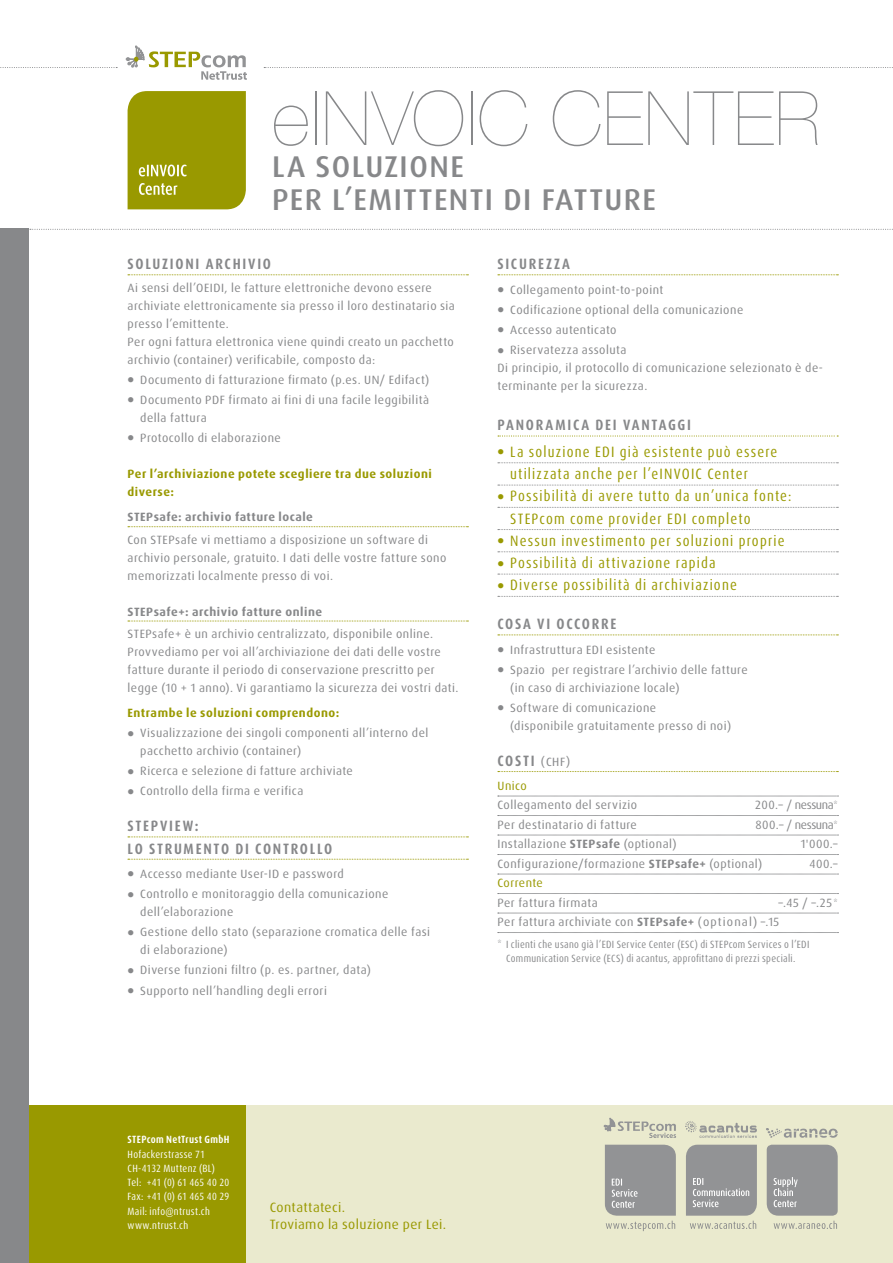
<style>
.page{position:relative;width:893px;height:1263px;background:#fff}
.page>*{position:absolute;margin:0;border:0;box-sizing:border-box;transform-origin:0 0}
.t1{font:200 75px "Helvetica Neue LT Std";letter-spacing:.015em;color:#87888a}
.t2{font:500 30px/33px "Dax OT";letter-spacing:.045em;color:#87888a}
.t3{font:condensed 15px/22.2px "Dax OT";letter-spacing:.08em;color:#990}
.t4{font:700 condensed 15px/22.2px "Dax OT";letter-spacing:.115em;color:#87888a}
.t5{font:13.5px/16.5px "Dax OT";letter-spacing:.03em;color:#990}
.t6{font:12px/20.1px "Dax OT";letter-spacing:.04em;color:#87888a}
.t7{font:700 12px/18px "Dax OT";letter-spacing:.04em;color:#990}
.t8{font:700 12px "Dax OT";letter-spacing:.04em;color:#87888a}
.t9{font:12px "Dax OT";letter-spacing:-.035em;color:#87888a}
.t10{font:12px "Dax OT";letter-spacing:.035em;color:#990}
.t11{font:condensed 10.5px/14.2px "Dax OT";letter-spacing:.03em;color:#87888a;text-align:center}
.t12{font:condensed 10.5px/14.2px "Dax OT";letter-spacing:.03em;color:#fff}
.t13{font:700 condensed 10.5px "Dax OT";letter-spacing:.03em;color:#fff}
.s1{font-weight:400;font-stretch:normal;font-size:12px}
.s2{font-stretch:condensed;font-size:10.5px}
.s3{font-weight:700}
</style>
<div class="page">
<div style="left:0;top:1106px;width:893px;height:157px;background:#eaeace"></div>
<div style="left:0;top:1106px;width:246px;height:157px;background:#990"></div>
<svg style="left:264px;top:67px;width:629px;height:1px"></svg>
<svg style="left:0;top:67px;width:117px;height:1px"></svg>
<div style="left:0;top:229px;width:29px;height:1034px;background:#87888a"></div>
<svg style="left:30px;top:229px;width:863px;height:1px"></svg>
<svg style="left:498px;top:274px;width:340px;height:1px"></svg>
<svg style="left:498px;top:435px;width:340px;height:1px"></svg>
<svg style="left:498px;top:462px;width:340px;height:1px"></svg>
<svg style="left:498px;top:485px;width:340px;height:1px"></svg>
<svg style="left:498px;top:507px;width:340px;height:1px"></svg>
<svg style="left:498px;top:529px;width:340px;height:1px"></svg>
<svg style="left:498px;top:551px;width:340px;height:1px"></svg>
<svg style="left:498px;top:574px;width:340px;height:1px"></svg>
<svg style="left:498px;top:596px;width:340px;height:1px"></svg>
<svg style="left:498px;top:634px;width:340px;height:1px"></svg>
<svg style="left:498px;top:771px;width:340px;height:1px"></svg>
<svg style="left:498px;top:796px;width:340px;height:1px"></svg>
<svg style="left:498px;top:815px;width:340px;height:1px"></svg>
<svg style="left:498px;top:835px;width:340px;height:1px"></svg>
<svg style="left:498px;top:854px;width:340px;height:1px"></svg>
<svg style="left:498px;top:874px;width:340px;height:1px"></svg>
<svg style="left:498px;top:893px;width:340px;height:1px"></svg>
<svg style="left:498px;top:913px;width:340px;height:1px"></svg>
<svg style="left:498px;top:932px;width:340px;height:1px"></svg>
<svg style="left:128px;top:274px;width:340px;height:1px"></svg>
<svg style="left:128px;top:526px;width:340px;height:1px"></svg>
<svg style="left:128px;top:621px;width:340px;height:1px"></svg>
<svg style="left:128px;top:836px;width:340px;height:1px"></svg>
<svg style="left:128px;top:859px;width:340px;height:1px"></svg>
<svg style="left:128px;top:91px;width:118px;height:118px;background:#9d9d0a"></svg>
<svg style="left:126px;top:46px;width:121px;height:34px"></svg>
<svg style="left:604px;top:1118px;width:72px;height:20px"></svg>
<svg style="left:605px;top:1145px;width:71px;height:86px;background:#a3a3a0"></svg>
<svg style="left:685px;top:1121px;width:72px;height:17px"></svg>
<svg style="left:686px;top:1145px;width:71px;height:84px;background:#a3a4a1"></svg>
<svg style="left:766px;top:1128px;width:72px;height:10px"></svg>
<svg style="left:767px;top:1145px;width:71px;height:84px;background:#a2a3a0"></svg>
<h1 class="t1" style="left:272px;top:75px;width:550px">eINVOIC CENTER</h1>
<h2 class="t2" style="left:272px;top:150px;width:385px">LA SOLUZIONE<br>PER L’EMITTENTI DI FATTURE</h2>
<p class="t4" style="left:128px;top:253px;width:145px">SOLUZIONI ARCHIVIO</p>
<p class="t6" style="left:128px;top:279px;width:329px;line-height:18px">Ai sensi dell’OEIDI, le fatture elettroniche devono essere archiviate elettronicamente sia presso il loro destinatario sia presso l’emittente.<br>Per ogni fattura elettronica viene quindi creato un pacchetto archivio (container) verificabile, composto da:</p>
<p class="t6" style="left:140px;top:370px;width:290px">Documento di fatturazione firmato (p.es. UN/ Edifact)<br>Documento PDF firmato ai fini di una facile leggibilità</p>
<p class="t6" style="left:140px;top:408px;width:142px">della fattura<br>Protocollo di elaborazione</p>
<p class="t7" style="left:128px;top:465px;width:306px">Per l’archiviazione potete scegliere tra due soluzioni diverse:</p>
<p class="t8" style="left:128px;top:509px;width:187px">STEPsafe: archivio fatture locale</p>
<p class="t6" style="left:128px;top:530px;width:320px;line-height:18px">Con STEPsafe vi mettiamo a disposizione un software di archivio personale, gratuito. I dati delle vostre fatture sono memorizzati localmente presso di voi.</p>
<p class="t8" style="left:128px;top:604px;width:196px">STEPsafe+: archivio fatture online</p>
<p class="t6" style="left:128px;top:625px;width:332px;line-height:18px">STEPsafe+ è un archivio centralizzato, disponibile online.<br>Provvediamo per voi all’archiviazione dei dati delle vostre fatture durante il periodo di conservazione prescritto per legge (10 + 1 anno). Vi garantiamo la sicurezza dei vostri dati.</p>
<p class="t7" style="left:128px;top:704px;width:213px">Entrambe le soluzioni comprendono:</p>
<p class="t6" style="left:140px;top:724px;width:289px;line-height:18px">Visualizzazione dei singoli componenti all’interno del pacchetto archivio (container)</p>
<p class="t6" style="left:140px;top:761px;width:214px">Ricerca e selezione di fatture archiviate<br>Controllo della firma e verifica</p>
<p class="t4" style="left:128px;top:815px;width:206px">STE PVIEW:<br>LO STRUMENTO DI CONTROLLO</p>
<p class="t6" style="left:140px;top:864px;width:250px">Accesso mediante User-ID e password<br>Controllo e monitoraggio della comunicazione</p>
<p class="t6" style="left:140px;top:902px;width:291px">dell’elaborazione<br>Gestione dello stato (separazione cromatica delle fasi</p>
<p class="t6" style="left:140px;top:940px;width:232px">di elaborazione)<br>Diverse funzioni filtro (p. es. partner, data)<br>Supporto nell’handling degli errori</p>
<p class="t4" style="left:497px;top:253px;width:74px">SICUREZZA</p>
<p class="t6" style="left:510px;top:280px;width:235px">Collegamento point-to-point<br>Codificazione optional della comunicazione<br>Accesso autenticato<br>Riservatezza assoluta</p>
<p class="t6" style="left:497px;top:359px;width:327px;line-height:18px">Di principio, il protocollo di comunicazione selezionato è de&shy;terminante per la sicurezza.</p>
<p class="t4" style="left:497px;top:414px;width:195px">PANORAMICA DEI VANTAGGI</p>
<p class="t3" style="left:510px;top:441px;width:283px">La soluzione EDI già esistente può essere utilizzata anche per l’eINVOIC Center Possibilità di avere tutto da un’unica fonte:<br>STEPcom come provider EDI completo Nessun investimento per soluzioni proprie Possibilità di attivazione rapida<br>Diverse possibilità di archiviazione</p>
<p class="t4" style="left:497px;top:613px;width:120px">COSA VI OCCORRE</p>
<p class="t6" style="left:510px;top:640px;width:239px">Infrastruttura EDI esistente<br>Spazio per registrare l’archivio delle fatture</p>
<p class="t6" style="left:510px;top:678px;width:171px">(in caso di archiviazione locale)<br>Software di comunicazione</p>
<p class="t6" style="left:510px;top:716px;width:222px">(disponibile gratuitamente presso di noi)</p>
<p class="t4" style="left:497px;top:750px;width:74px">COSTI <span class="s1">( CHF )</span></p>
<p class="t10" style="left:497px;top:778px;width:31px">Unico</p>
<p class="t6" style="left:497px;top:795px;width:141px">Collegamento del servizio</p>
<p class="t9" style="left:755px;top:797px;width:84px">200.– / nessuna<span class="s2">*</span></p>
<p class="t6" style="left:497px;top:815px;width:141px">Per destinatario di fatture</p>
<p class="t9" style="left:755px;top:817px;width:84px">800.– / nessuna<span class="s2">*</span></p>
<p class="t6" style="left:497px;top:834px;width:181px">Installazione <span class="s3">STEPsafe</span> (optional)</p>
<p class="t6" style="left:801px;top:834px;width:38px">1'000.–</p>
<p class="t6" style="left:497px;top:854px;width:266px">Configurazione/formazione <span class="s3">STEPsafe+</span> (optional)</p>
<p class="t6" style="left:810px;top:854px;width:30px">400.–</p>
<p class="t10" style="left:497px;top:876px;width:47px">Corrente</p>
<p class="t6" style="left:497px;top:893px;width:102px">Per fattura firmata</p>
<p class="t6" style="left:497px;top:893px;width:342px;line-height:19.5px;text-indent:281px">–.45 / –.25<span class="s2">*<br></span>Per fattura archiviate con <span class="s3">STEPsafe+</span> (optional) –.15</p>
<p class="t11" style="left:497px;top:937px;width:313px">* I clienti che usano già l’EDI Service Center (ESC) di STEPcom Services o l’EDI<br>Communication Service (ECS) di acantus, approfittano di prezzi speciali.</p>
<p class="t13" style="left:128px;top:1133px;width:102px">STE PCOM NETTRUST GMBH</p>
<p class="t12" style="left:128px;top:1147px;width:103px">Hofackerstrasse 71<br>CH-4132 Muttenz (BL)<br>Tel: +41 (0) 61 465 40 20<br>Fax: +41 (0) 61 465 40 29<br>Mail: info@ntrust.ch www.ntrust.ch</p>
<p class="t5" style="left:270px;top:1200px;width:178px">Contattateci.<br>Troviamo la soluzione per Lei.</p>
</div>
